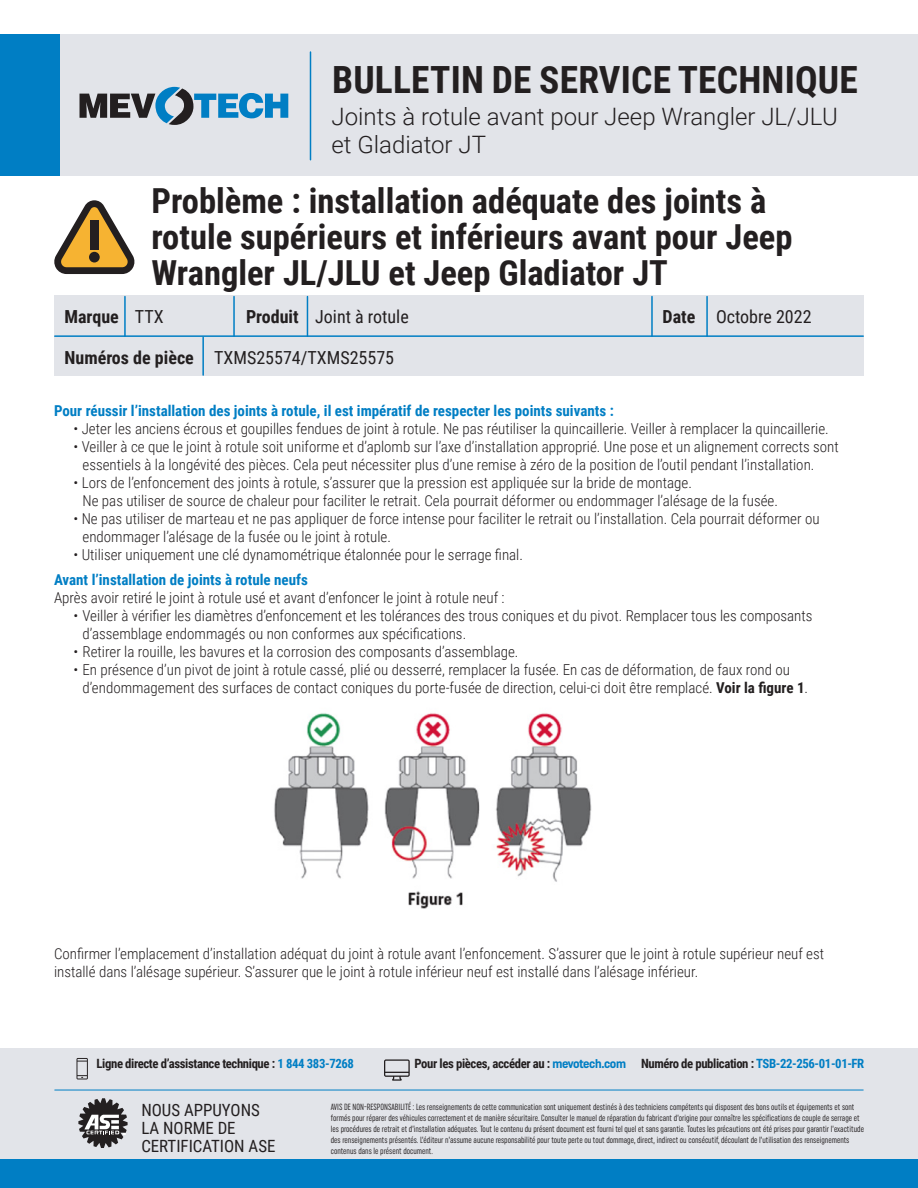
<style>
.page{position:relative;width:918px;height:1188px;background:#fff}
.page>*{position:absolute;margin:0;border:0;box-sizing:border-box;transform-origin:0 0}
.t1{font:700 37.5px "Roboto Condensed";letter-spacing:.005em;color:#231f20}
.t2{font:700 34.5px/36px "Roboto Condensed";color:#231f20}
.t3{font:300 24px/28.8px "Roboto";color:#231f20}
.t4{font:18px "Roboto Condensed";color:#231f20}
.t5{font:700 18px "Roboto Condensed";color:#231f20}
.t6{font:16.8px/18px "Roboto Condensed";color:#231f20}
.Basic_Body{font:300 15px/18px "Roboto Condensed";color:#231f20}
.Basic_Body-2{font:700 15px "Roboto Condensed";color:#007ec4}
.t7{font:700 12.75px "Roboto Condensed";letter-spacing:-.03em;color:#231f20}
.t8{font:extra-condensed 9px/10.8px "Uniform";color:#231f20}
.s1{font-weight:400}
.s2{font-weight:700}
.s3{font-weight:700;color:#007ec4}
.s4{color:#007ec4}
.s5{font-family:"Uniform Condensed";color:#007ec4}
</style>
<div class="page">
<div style="left:54px;top:296px;width:810px;height:80px;background:#e2e4e9"></div>
<hr style="left:233px;top:297px;width:2px;height:39px;background:#007ec4">
<hr style="left:651px;top:297px;width:2px;height:39px;background:#007ec4">
<hr style="left:307px;top:297px;width:1px;height:39px;background:#007ec4">
<hr style="left:706px;top:297px;width:2px;height:39px;background:#007ec4">
<hr style="left:124px;top:297px;width:2px;height:39px;background:#007ec4">
<hr style="left:55px;top:335px;width:808px;height:2px;background:#007ec4">
<hr style="left:202px;top:337px;width:2px;height:38px;background:#007ec4">
<div style="left:0;top:1049px;width:918px;height:139px;background:#e2e4e9"></div>
<div style="left:0;top:1160px;width:918px;height:28px;background:#007ec4"></div>
<svg style="left:78px;top:1098px;width:50px;height:50px"></svg>
<svg style="left:76px;top:1058px;width:12px;height:21px"></svg>
<svg style="left:384px;top:1059px;width:26px;height:22px"></svg>
<hr style="left:55px;top:1090px;width:808px;height:1px;background:#007ec4">
<div style="left:50px;top:35px;width:868px;height:141px;background:#e2e4e9"></div>
<div style="left:0;top:35px;width:59px;height:141px;background:#007ec4"></div>
<hr style="left:310px;top:52px;width:1px;height:108px;background:#007ec4">
<svg style="left:80px;top:87px;width:208px;height:38px"></svg>
<svg style="left:54px;top:200px;width:81px;height:74px"></svg>
<div style="left:90px;top:220px;width:8px;height:29px;background:#231f20"></div>
<div style="left:89px;top:252px;width:11px;height:11px;background:#231f20;border-radius:50%"></div>
<img style="left:274px;top:713px;width:318px;height:196px">
<p class="t1" style="left:332px;top:53px;width:527px">BULLETIN DE SERVICE TECHNIQUE</p>
<p class="t3" style="left:332px;top:101px;width:508px">Joints à rotule avant pour Jeep Wrangler JL/JLU et Gladiator JT</p>
<p class="t2" style="left:151px;top:181px;width:643px">Problème : installation adéquate des joints à rotule supérieurs et inférieurs avant pour Jeep<br>Wrangler JL/JLU et Jeep Gladiator JT</p>
<p class="t5" style="left:64px;top:304px;width:101px">Marque <span class="s1">TTX</span></p>
<p class="t4" style="left:246px;top:304px;width:164px"><span class="s2">Produit</span> Joint à rotule</p>
<p class="t4" style="left:663px;top:304px;width:150px"><span class="s2">Date</span> Octobre 2022</p>
<p class="t4" style="left:64px;top:345px;width:331px"><span class="s2">Numéros de pièce</span> TXMS25574/TXMS25575</p>
<p class="Basic_Body-2" style="left:54px;top:400px;width:561px">Pour réussir l’installation des joints à rotule, il est impératif de respecter les points suivants :</p>
<p class="Basic_Body" style="left:74px;top:419px;width:757px">• Jeter les anciens écrous et goupilles fendues de joint à rotule. Ne pas réutiliser la quincaillerie. Veiller à remplacer la quincaillerie.</p>
<p class="Basic_Body" style="left:82px;top:437px;width:758px;text-indent:-9px">• Veiller à ce que le joint à rotule soit uniforme et d’aplomb sur l’axe d’installation approprié. Une pose et un alignement corrects sont essentiels à la longévité des pièces. Cela peut nécessiter plus d’une remise à zéro de la position de l’outil pendant l’installation.</p>
<p class="Basic_Body" style="left:82px;top:473px;width:697px;text-indent:-9px">• Lors de l’enfoncement des joints à rotule, s’assurer que la pression est appliquée sur la bride de montage.<br>Ne pas utiliser de source de chaleur pour faciliter le retrait. Cela pourrait déformer ou endommager l’alésage de la fusée.</p>
<p class="Basic_Body" style="left:82px;top:509px;width:739px;text-indent:-9px">• Ne pas utiliser de marteau et ne pas appliquer de force intense pour faciliter le retrait ou l’installation. Cela pourrait déformer ou endommager l’alésage de la fusée ou le joint à rotule.</p>
<p class="Basic_Body" style="left:74px;top:545px;width:451px">• Utiliser uniquement une clé dynamométrique étalonnée pour le serrage final.</p>
<p class="Basic_Body" style="left:54px;top:570px;width:452px"><span class="s3">Avant l’installation de joints à rotule neufs<br></span>Après avoir retiré le joint à rotule usé et avant d’enfoncer le joint à rotule neuf :</p>
<p class="Basic_Body" style="left:82px;top:606px;width:731px;text-indent:-9px">• Veiller à vérifier les diamètres d’enfoncement et les tolérances des trous coniques et du pivot. Remplacer tous les composants d’assemblage endommagés ou non conformes aux spécifications.</p>
<p class="Basic_Body" style="left:74px;top:642px;width:446px">• Retirer la rouille, les bavures et la corrosion des composants d’assemblage.</p>
<p class="Basic_Body" style="left:82px;top:660px;width:727px;text-indent:-9px">• En présence d’un pivot de joint à rotule cassé, plié ou desserré, remplacer la fusée. En cas de déformation, de faux rond ou d’endommagement des surfaces de contact coniques du porte-fusée de direction, celui-ci doit être remplacé. <span class="s2">Voir la figure 1</span>.</p>
<p class="Basic_Body" style="left:54px;top:944px;width:772px">Confirmer l’emplacement d’installation adéquat du joint à rotule avant l’enfoncement. S’assurer que le joint à rotule supérieur neuf est installé dans l’alésage supérieur. S’assurer que le joint à rotule inférieur neuf est installé dans l’alésage inférieur.</p>
<p class="t7" style="left:97px;top:1055px;width:259px">Ligne directe d’assistance technique : <span class="s4">1 844 383-7268</span></p>
<p class="t7" style="left:415px;top:1055px;width:451px">Pour les pièces, accéder au : <span class="s5">mevotech.com</span> Numéro de publication : <span class="s4">TSB-22-256-01-01-FR</span></p>
<p class="t6" style="left:141px;top:1101px;width:136px">NOUS APPUYONS<br>LA NORME DE<br>CERTIFICATION ASE</p>
<p class="t8" style="left:331px;top:1102px;width:535px">AVIS DE NON-RESPONSABILITÉ : Les renseignements de cette communication sont uniquement destinés à des techniciens compétents qui disposent des bons outils et équipements et sont formés pour réparer des véhicules correctement et de manière sécuritaire. Consulter le manuel de réparation du fabricant d’origine pour connaître les spécifications de couple de serrage et les procédures de retrait et d’installation adéquates. Tout le contenu du présent document est fourni tel quel et sans garantie. Toutes les précautions ont été prises pour garantir l’exactitude des renseignements présentés. L’éditeur n’assume aucune responsabilité pour toute perte ou tout dommage, direct, indirect ou consécutif, découlant de l’utilisation des renseignements contenus dans le présent document.</p>
</div>
